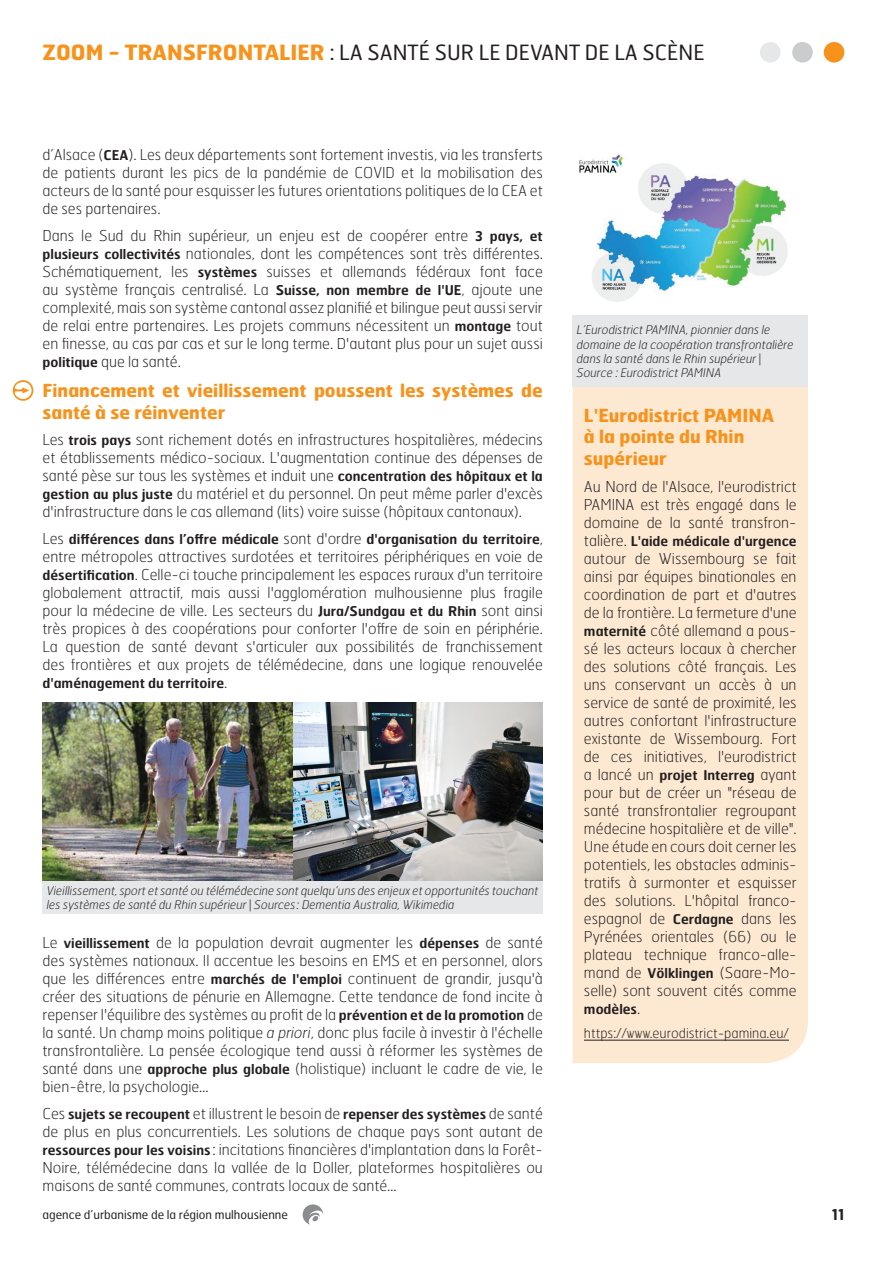
<style>
.page{position:relative;width:893px;height:1263px;background:#fff}
.page>*{position:absolute;margin:0;border:0;box-sizing:border-box;transform-origin:0 0}
.t1{font:21px "Hermes FB";color:#231f20}
.t2{font:700 18px/21.6px "Hermes FB";color:#f7931d}
.t3{font:100 15px/18px "Hermes FB";color:#231f20;text-align:justify}
.t4{font:600 15px "Hermes FB";color:#231f20}
.t5{font:600 13.5px "Hermes FB";color:#231f20}
.t6{font:100 13.5px/24.8px "Hermes FB";color:#231f20}
.t7{font:italic 100 12px/14.4px "Hermes FB";color:#231f20}
.t8{font:12px "Hermes FB";color:#231f20}
.s1{font-weight:700;color:#f7931d}
.s2{font-weight:600;font-size:13.5px}
.s3{font-weight:100;font-size:15px}
.s4{font-style:italic}
.s5{font-weight:600}
.s6{font-size:15px}
</style>
<div class="page">
<div style="left:824px;top:42px;width:20px;height:21px;background:#f7931d;border-radius:50%"></div>
<div style="left:792px;top:42px;width:21px;height:21px;background:#cbccce;border-radius:50%"></div>
<div style="left:760px;top:42px;width:20px;height:21px;background:#e6e7e9;border-radius:50%"></div>
<svg style="left:13px;top:380px;width:20px;height:21px"></svg>
<div style="left:573px;top:387px;width:235px;height:676px;background:#fde9d2"></div>
<hr style="left:584px;top:1040px;width:205px;height:1px;background:#231f20">
<img style="left:579px;top:154px;width:209px;height:148px">
<div style="left:573px;top:315px;width:235px;height:72px;background:#e6e7e9"></div>
<img style="left:43px;top:703px;width:500px;height:178px">
<div style="left:43px;top:881px;width:500px;height:32px;background:#e6e7e9"></div>
<svg style="left:303px;top:1204px;width:20px;height:21px"></svg>
<h1 class="t1" style="left:43px;top:39px;width:663px"><span class="s1">zoom - transfrontalier</span> : la santé sur le devant de la scène</h1>
<p class="t3" style="left:43px;top:146px;width:502px">d’Alsace (<span class="s2">CEA</span>). Les deux départements sont fortement investis, via les transferts de patients durant les pics de la pandémie de COVID et la mobilisation des acteurs de la santé pour esquisser les futures orientations politiques de la CEA et de ses partenaires.</p>
<p class="t3" style="left:43px;top:226px;width:502px">Dans le Sud du Rhin supérieur, un enjeu est de coopérer entre <span class="s2">3 pays, et plusieurs collectivités</span> nationales, dont les compétences sont très différentes.<br>Schématiquement, les <span class="s2">systèmes</span> suisses et allemands fédéraux font face au système français centralisé. La <span class="s2">Suisse, non membre de l'UE</span>, ajoute une complexité, mais son système cantonal assez planifié et bilingue peut aussi servir de relai entre partenaires. Les projets communs nécessitent un <span class="s2">montage</span> tout en finesse, au cas par cas et sur le long terme. D'autant plus pour un sujet aussi <span class="s2">politique</span> que la santé.</p>
<p class="t2" style="left:43px;top:379px;width:502px">Financement et vieillissement poussent les systèmes de santé à se réinventer</p>
<p class="t3" style="left:43px;top:430px;width:502px">Les <span class="s2">trois pays</span> sont richement dotés en infrastructures hospitalières, médecins et établissements médico-sociaux. L'augmentation continue des dépenses de santé pèse sur tous les systèmes et induit une <span class="s2">concentration des hôpitaux et la gestion au plus juste</span> du matériel et du personnel. On peut même parler d'excès d'infrastructure dans le cas allemand (lits) voire suisse (hôpitaux cantonaux).</p>
<p class="t5" style="left:43px;top:530px;width:502px"><span class="s3">Les</span> différences dans l’offre médicale <span class="s3">sont d'ordre</span> d'organisation du territoire<span class="s3">,</span></p>
<p class="t3" style="left:43px;top:547px;width:502px">entre métropoles attractives surdotées et territoires périphériques en voie de <span class="s2">désertification</span>. Celle-ci touche principalement les espaces ruraux d'un territoire globalement attractif, mais aussi l'agglomération mulhousienne plus fragile pour la médecine de ville. Les secteurs du <span class="s2">Jura/Sundgau et du Rhin</span> sont ainsi très propices à des coopérations pour conforter l'offre de soin en périphérie.<br>La question de santé devant s'articuler aux possibilités de franchissement des frontières et aux projets de télémédecine, dans une logique renouvelée</p>
<p class="t5" style="left:43px;top:674px;width:186px">d'aménagement du territoire<span class="s3">.</span></p>
<p class="t7" style="left:47px;top:883px;width:493px">Vieillissement, sport et santé ou télémédecine sont quelqu’uns des enjeux et opportunités touchant les systèmes de santé du Rhin supérieur | Sources : Dementia Australia, Wikimedia</p>
<p class="t3" style="left:43px;top:933px;width:502px">Le <span class="s2">vieillissement</span> de la population devrait augmenter les <span class="s2">dépenses</span> de santé des systèmes nationaux. Il accentue les besoins en EMS et en personnel, alors que les différences entre <span class="s2">marchés de l'emploi</span> continuent de grandir, jusqu'à créer des situations de pénurie en Allemagne. Cette tendance de fond incite à repenser l'équilibre des systèmes au profit de la <span class="s2">prévention et de la promotion</span> de la santé. Un champ moins politique <span class="s4">a priori</span>, donc plus facile à investir à l'échelle transfrontalière. La pensée écologique tend aussi à réformer les systèmes de santé dans une <span class="s2">approche plus globale</span> (holistique) incluant le cadre de vie, le bien-être, la psychologie…</p>
<p class="t5" style="left:43px;top:1105px;width:502px"><span class="s3">Ces</span> sujets se recoupent <span class="s3">et illustrent le besoin de</span> repenser des systèmes <span class="s3">de santé</span></p>
<p class="t3" style="left:43px;top:1122px;width:502px">de plus en plus concurrentiels. Les solutions de chaque pays sont autant de <span class="s2">ressources pour les voisins</span> : incitations financières d'implantation dans la Forêt-Noire, télémédecine dans la vallée de la Doller, plateformes hospitalières ou maisons de santé communes, contrats locaux de santé…</p>
<p class="t8" style="left:43px;top:1207px;width:247px">agence d’urbanisme de la région mulhousienne</p>
<p class="t7" style="left:577px;top:322px;width:218px">L’Eurodistrict PAMINA, pionnier dans le domaine de la coopération transfrontalière dans la santé dans le Rhin supérieur | Source : Eurodistrict PAMINA</p>
<p class="t2" style="left:584px;top:404px;width:192px">L'Eurodistrict PAMINA à la pointe du Rhin supérieur</p>
<p class="t3" style="left:584px;top:477px;width:214px">Au Nord de l'Alsace, l'eurodistrict PAMINA est très engagé dans le domaine de la santé transfron-</p>
<p class="t5" style="left:584px;top:532px;width:214px"><span class="s3">talière.</span> L'aide médicale d'urgence</p>
<p class="t3" style="left:584px;top:549px;width:214px">autour de Wissembourg se fait ainsi par équipes binationales en coordination de part et d'autres de la frontière. La fermeture d'une <span class="s2">maternité</span> côté allemand a pous&shy;sé les acteurs locaux à chercher des solutions côté français. Les uns conservant un accès à un service de santé de proximité, les autres confortant l'infrastructure existante de Wissembourg. Fort de ces initiatives, l'eurodistrict</p>
<p class="t5" style="left:584px;top:766px;width:214px"><span class="s3">a lancé un</span> projet Interreg <span class="s3">ayant</span></p>
<p class="t3" style="left:584px;top:783px;width:214px">pour but de créer un "réseau de santé transfrontalier regroupant médecine hospitalière et de ville".<br>Une étude en cours doit cerner les potentiels, les obstacles adminis&shy;tratifs à surmonter et esquisser des solutions. L'hôpital franco&shy;espagnol de <span class="s2">Cerdagne</span> dans les Pyrénées orientales (66) ou le plateau technique franco-alle&shy;mand de <span class="s2">Völklingen</span> (Saare-Mo&shy;selle) sont souvent cités comme</p>
<p class="t6" style="left:584px;top:996px;width:206px"><span class="s5">modèles</span><span class="s6">. </span>https://www.eurodistrict-pamina.eu/</p>
<p class="t4" style="left:832px;top:1205px;width:14px">11</p>
</div>
